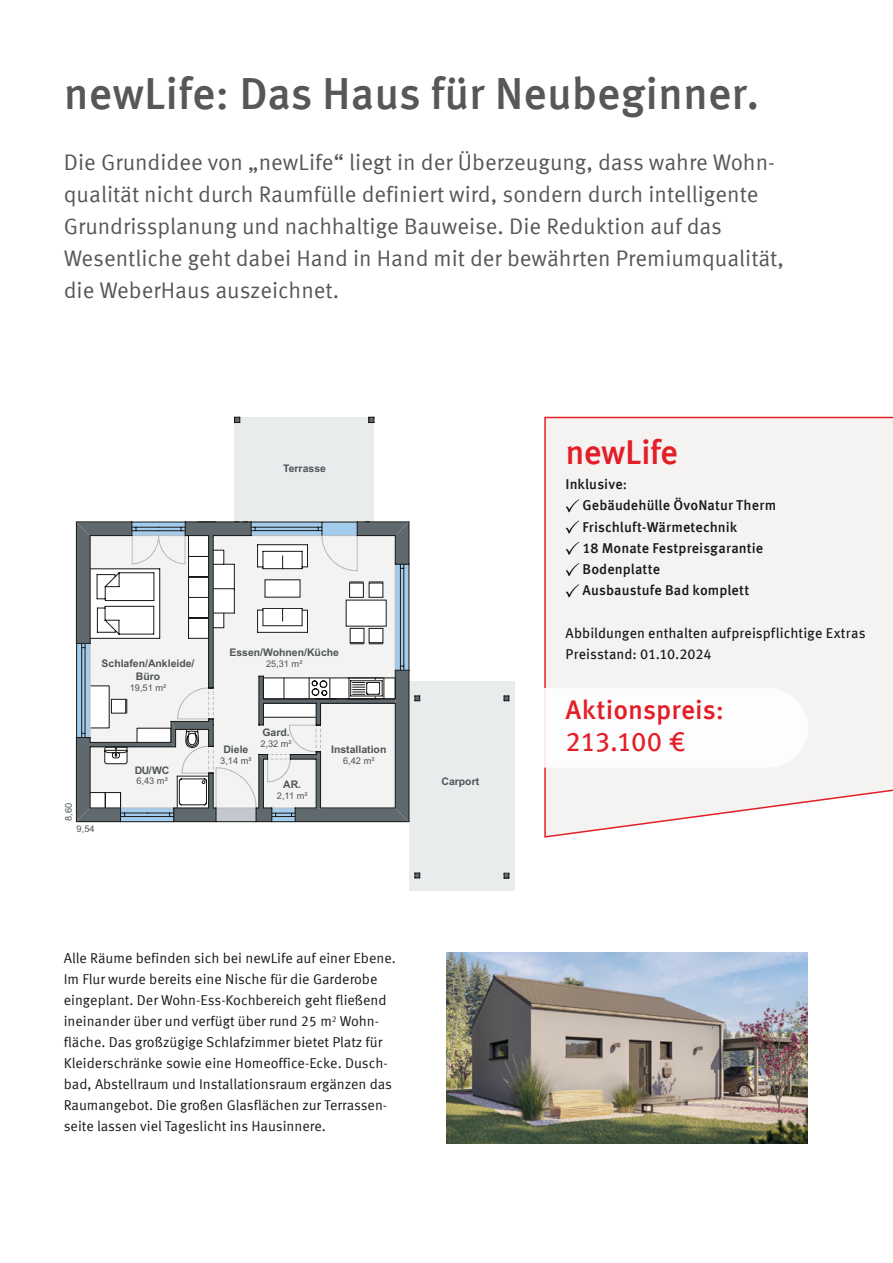
<style>
.page{position:relative;width:893px;height:1263px;background:#fff}
.page>*{position:absolute;margin:0;border:0;box-sizing:border-box;transform-origin:0 0}
._01_Headline_18pt_21ZAB_grau_medium{font:500 45px "Meta Offc";color:#565756}
._01_Headline_30pt_35ZAB_rot_medium{font:500 34.5px "Meta Offc";letter-spacing:-.02em;color:#e31e26}
._01_Headline_14pt{font:500 27px "Meta Offc";color:#e31e26}
._01_Headline_14pt-2{font:27px "Meta Offc";letter-spacing:-.025em;color:#e31e26}
._02_Anlesetext_15pt_21ZAB_grau_normal{font:22.5px/32px "Meta Offc Norm";color:#565756}
._01_Headline_18pt_21ZAB_grau_medium-2{font:14.25px/21px "Meta Offc Norm";color:#181817}
._03_Copy_9_5pt_14ZAB_schwarz__normal{font:500 14.25px "Meta Offc";letter-spacing:.005em;color:#181817}
._03_Copy_9_5pt_14ZAB_schwarz__normal-2{font:14.25px "Meta Offc";letter-spacing:.005em;color:#181817}
._01_Headline_30pt_35ZAB_rot_medium-2{font:500 14.25px "Meta Offc";letter-spacing:.005em;color:#181817}
.t1{font:700 10.5px/12.6px "Arial";color:#4f5456;text-align:center}
.t2{font:9.3px "Arial";color:#4f5456}
</style>
<div class="page">
<img style="left:446px;top:952px;width:362px;height:192px">
<svg style="left:544px;top:416px;width:349px;height:422px"></svg>
<svg style="left:566px;top:499px;width:13px;height:13px"></svg>
<svg style="left:566px;top:520px;width:13px;height:14px"></svg>
<svg style="left:566px;top:542px;width:13px;height:13px"></svg>
<svg style="left:566px;top:563px;width:13px;height:13px"></svg>
<svg style="left:566px;top:584px;width:13px;height:13px"></svg>
<div style="left:87px;top:532px;width:311px;height:280px;background:#f3f3f3"></div>
<div style="left:409px;top:681px;width:105px;height:209px;background:#e9eced"></div>
<div style="left:234px;top:417px;width:140px;height:105px;background:#e9eced"></div>
<div style="left:251px;top:522px;width:106px;height:14px;background:#a3cbec"></div>
<svg style="left:77px;top:648px;width:13px;height:18px"></svg>
<svg style="left:396px;top:569px;width:13px;height:97px"></svg>
<svg style="left:209px;top:648px;width:4px;height:18px"></svg>
<svg style="left:264px;top:535px;width:132px;height:131px"></svg>
<hr style="left:90px;top:644px;width:1px;height:93px;background:#bcbcbd">
<hr style="left:76px;top:644px;width:1px;height:93px;background:#181817">
<hr style="left:81px;top:644px;width:1px;height:93px;background:#181817">
<hr style="left:85px;top:644px;width:1px;height:93px;background:#181817">
<svg style="left:234px;top:417px;width:6px;height:6px"></svg>
<svg style="left:368px;top:417px;width:6px;height:6px"></svg>
<svg style="left:504px;top:688px;width:304px;height:80px"></svg>
<hr style="left:409px;top:564px;width:1px;height:106px;background:#181817">
<hr style="left:403px;top:564px;width:1px;height:106px;background:#181817">
<hr style="left:400px;top:564px;width:1px;height:106px;background:#181817">
<svg style="left:357px;top:521px;width:52px;height:48px"></svg>
<hr style="left:208px;top:536px;width:1px;height:152px;background:#181817">
<hr style="left:213px;top:536px;width:1px;height:152px;background:#181817">
<svg style="left:414px;top:872px;width:6px;height:6px"></svg>
<svg style="left:504px;top:873px;width:5px;height:6px"></svg>
<svg style="left:76px;top:666px;width:344px;height:156px"></svg>
<hr style="left:251px;top:522px;width:106px;height:1px;background:#181817">
<hr style="left:252px;top:527px;width:70px;height:1px;background:#181817">
<hr style="left:252px;top:530px;width:70px;height:1px;background:#181817">
<svg style="left:76px;top:521px;width:188px;height:127px"></svg>
<svg style="left:318px;top:522px;width:5px;height:13px"></svg>
<div style="left:369px;top:583px;width:14px;height:14px;background:#fff"></div>
<div style="left:349px;top:583px;width:14px;height:14px;background:#fff"></div>
<div style="left:350px;top:628px;width:14px;height:15px;background:#fff"></div>
<div style="left:369px;top:628px;width:14px;height:15px;background:#fff"></div>
<div style="left:346px;top:600px;width:40px;height:26px;background:#fff"></div>
<div style="left:369px;top:583px;width:14px;height:15px;border:1px solid #181817"></div>
<svg style="left:369px;top:582px;width:14px;height:1px"></svg>
<div style="left:349px;top:583px;width:15px;height:15px;border:1px solid #181817"></div>
<svg style="left:350px;top:582px;width:13px;height:1px"></svg>
<div style="left:350px;top:628px;width:14px;height:15px;border:1px solid #181817"></div>
<div style="left:369px;top:628px;width:14px;height:15px;border:1px solid #181817"></div>
<svg style="left:350px;top:643px;width:33px;height:1px"></svg>
<p class="_01_Headline_18pt_21ZAB_grau_medium" style="left:64px;top:67px;width:697px">newLife: Das Haus für Neubeginner.</p>
<p class="_02_Anlesetext_15pt_21ZAB_grau_normal" style="left:64px;top:147px;width:722px">Die Grundidee von „newLife“ liegt in der Überzeugung, dass wahre Wohn&shy;qualität nicht durch Raumfülle definiert wird, sondern durch intelligente Grundrissplanung und nachhaltige Bauweise. Die Reduktion auf das Wesentliche geht dabei Hand in Hand mit der bewährten Premiumqualität, die WeberHaus auszeichnet.</p>
<p class="t1" style="left:283px;top:462px;width:44px">Terrasse</p>
<p class="t1" style="left:102px;top:657px;width:94px">Schlafen/Ankleide/<br>Büro</p>
<p class="t2" style="left:130px;top:681px;width:38px">19,51 m²</p>
<p class="t2" style="left:62px;top:821px;width:19px;rotate:-90deg">8,60</p>
<p class="t2" style="left:77px;top:822px;width:19px">9,54</p>
<p class="t1" style="left:135px;top:764px;width:36px">DU/WC</p>
<p class="t2" style="left:136px;top:774px;width:33px">6,43 m²</p>
<p class="t1" style="left:229px;top:646px;width:111px">Essen/Wohnen/Küche</p>
<p class="t2" style="left:266px;top:657px;width:38px">25,31 m²</p>
<p class="t1" style="left:223px;top:743px;width:26px">Diele</p>
<p class="t2" style="left:220px;top:754px;width:33px">3,14 m²</p>
<p class="t1" style="left:262px;top:726px;width:29px">Gard.</p>
<p class="t2" style="left:260px;top:737px;width:33px">2,32 m²</p>
<p class="t1" style="left:283px;top:778px;width:20px">AR.</p>
<p class="t2" style="left:277px;top:789px;width:32px">2,11 m²</p>
<p class="t1" style="left:331px;top:743px;width:57px">Installation</p>
<p class="t2" style="left:343px;top:754px;width:33px">6,42 m²</p>
<p class="t1" style="left:441px;top:775px;width:39px">Carport</p>
<p class="_01_Headline_18pt_21ZAB_grau_medium-2" style="left:64px;top:948px;width:334px">Alle Räume befinden sich bei newLife auf einer Ebene.<br>Im Flur wurde bereits eine Nische für die Garderobe eingeplant. Der Wohn-Ess-Kochbereich geht fließend ineinander über und verfügt über rund 25 m<sup>2</sup> Wohn&shy;fläche. Das großzügige Schlafzimmer bietet Platz für Kleiderschränke sowie eine Homeoffice-Ecke. Dusch&shy;bad, Abstellraum und Installationsraum ergänzen das Raumangebot. Die großen Glasflächen zur Terrassen&shy;seite lassen viel Tageslicht ins Hausinnere.</p>
<p class="_01_Headline_30pt_35ZAB_rot_medium" style="left:566px;top:432px;width:114px">newLife</p>
<p class="_01_Headline_30pt_35ZAB_rot_medium-2" style="left:566px;top:476px;width:63px">Inklusive:</p>
<p class="_03_Copy_9_5pt_14ZAB_schwarz__normal" style="left:582px;top:497px;width:195px">Gebäudehülle ÖvoNatur Therm</p>
<p class="_03_Copy_9_5pt_14ZAB_schwarz__normal" style="left:582px;top:518px;width:156px">Frischluft-Wärmetechnik</p>
<p class="_03_Copy_9_5pt_14ZAB_schwarz__normal" style="left:582px;top:540px;width:182px">18 Monate Festpreisgarantie</p>
<p class="_03_Copy_9_5pt_14ZAB_schwarz__normal" style="left:582px;top:561px;width:79px">Bodenplatte</p>
<p class="_03_Copy_9_5pt_14ZAB_schwarz__normal" style="left:582px;top:582px;width:168px">Ausbaustufe Bad komplett</p>
<p class="_03_Copy_9_5pt_14ZAB_schwarz__normal-2" style="left:566px;top:625px;width:302px">Abbildungen enthalten aufpreispflichtige Extras</p>
<p class="_03_Copy_9_5pt_14ZAB_schwarz__normal-2" style="left:566px;top:646px;width:148px">Preisstand: 01.10.2024</p>
<p class="_01_Headline_14pt" style="left:566px;top:694px;width:160px">Aktionspreis:</p>
<p class="_01_Headline_14pt-2" style="left:566px;top:725px;width:122px">213.100 €</p>
</div>
